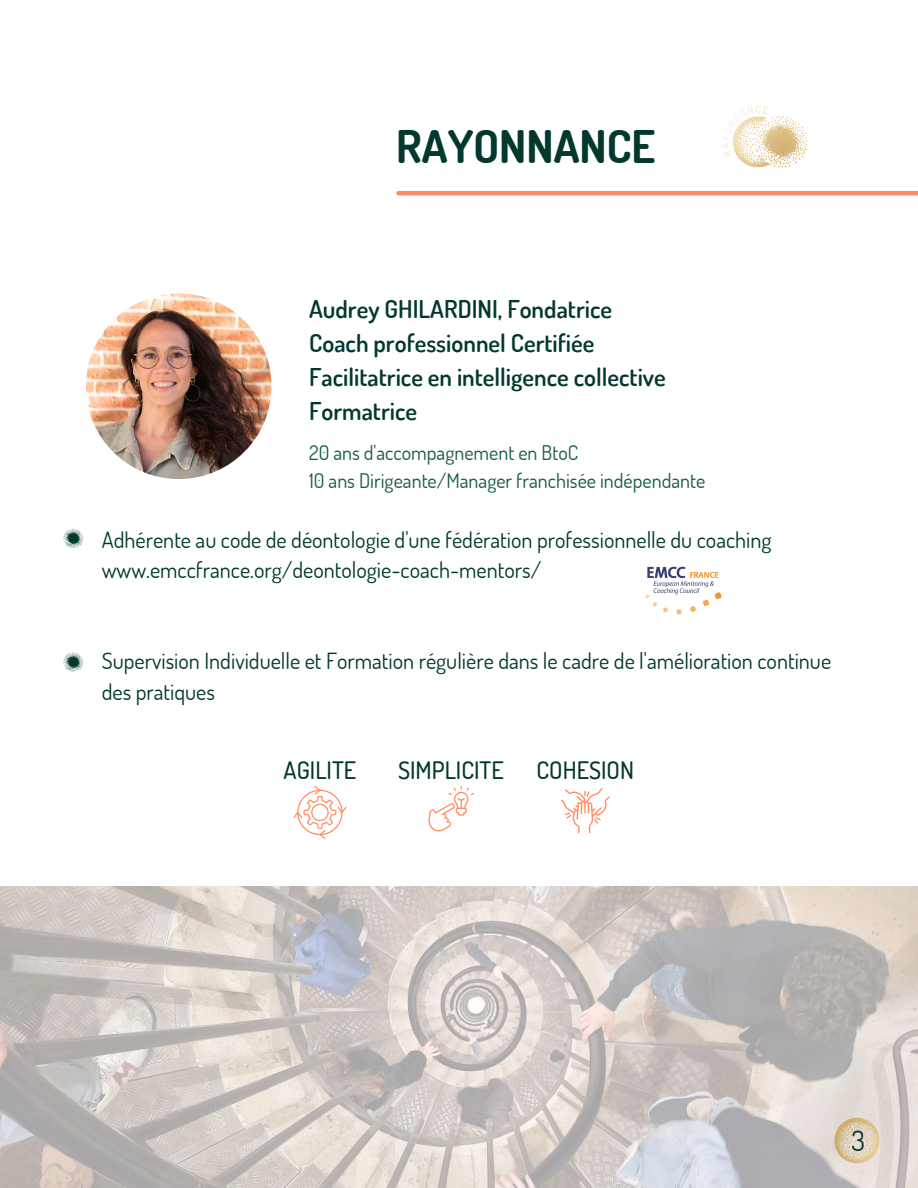
<style>
.page{position:relative;width:918px;height:1188px;background:#fff}
.page>*{position:absolute;margin:0;border:0;box-sizing:border-box;transform-origin:0 0}
.t1{font:700 45px "Dosis";color:#033830}
.t2{font:27.75px "Dosis";color:#033830}
.t3{font:600 24.6px/34.2px "Dosis";color:#033830}
.t4{font:500 24.15px "Dosis";color:#033830}
.t5{font:22.2px/30.3px "Dosis";color:#033830}
.t6{font:20.1px "Dosis";color:#16594c}
</style>
<div class="page">
<hr style="left:398px;top:191px;width:520px;height:4px;background:#ff8c62">
<img style="left:86px;top:293px;width:186px;height:186px;border-radius:50%">
<img style="left:627px;top:534px;width:111px;height:110px;border-radius:50%">
<svg style="left:428px;top:786px;width:46px;height:45px"></svg>
<svg style="left:561px;top:788px;width:48px;height:45px"></svg>
<svg style="left:63px;top:529px;width:20px;height:19px"></svg>
<svg style="left:63px;top:652px;width:20px;height:20px"></svg>
<svg style="left:293px;top:786px;width:53px;height:53px"></svg>
<img style="left:722px;top:105px;width:85px;height:63px">
<img style="left:0;top:887px;width:918px;height:301px">
<img style="left:826px;top:1113px;width:59px;height:56px">
<p class="t1" style="left:396px;top:117px;width:261px">RAYONNANCE</p>
<p class="t3" style="left:309px;top:291px;width:358px">Audrey GHILARDINI, Fondatrice<br>Coach professionnel Certifiée<br>Facilitatrice en intelligence collective<br>Formatrice</p>
<p class="t6" style="left:309px;top:439px;width:271px">20 ans d'accompagnement en BtoC</p>
<h3 class="t6" style="left:309px;top:467px;width:398px">10 ans Dirigeante/Manager franchisée indépendante</h3>
<p class="t5" style="left:102px;top:524px;width:671px">Adhérente au code de déontologie d'une fédération professionnelle du coaching www.emccfrance.org/deontologie-coach-mentors/</p>
<h4 class="t5" style="left:102px;top:645px;width:731px">Supervision Individuelle et Formation régulière dans le cadre de l'amélioration continue des pratiques</h4>
<p class="t4" style="left:284px;top:755px;width:74px">AGILITE</p>
<p class="t4" style="left:398px;top:755px;width:107px">SIMPLICITE</p>
<h2 class="t4" style="left:537px;top:755px;width:99px">COHESION</h2>
<h2 class="t2" style="left:852px;top:1123px;width:15px">3</h2>
</div>
